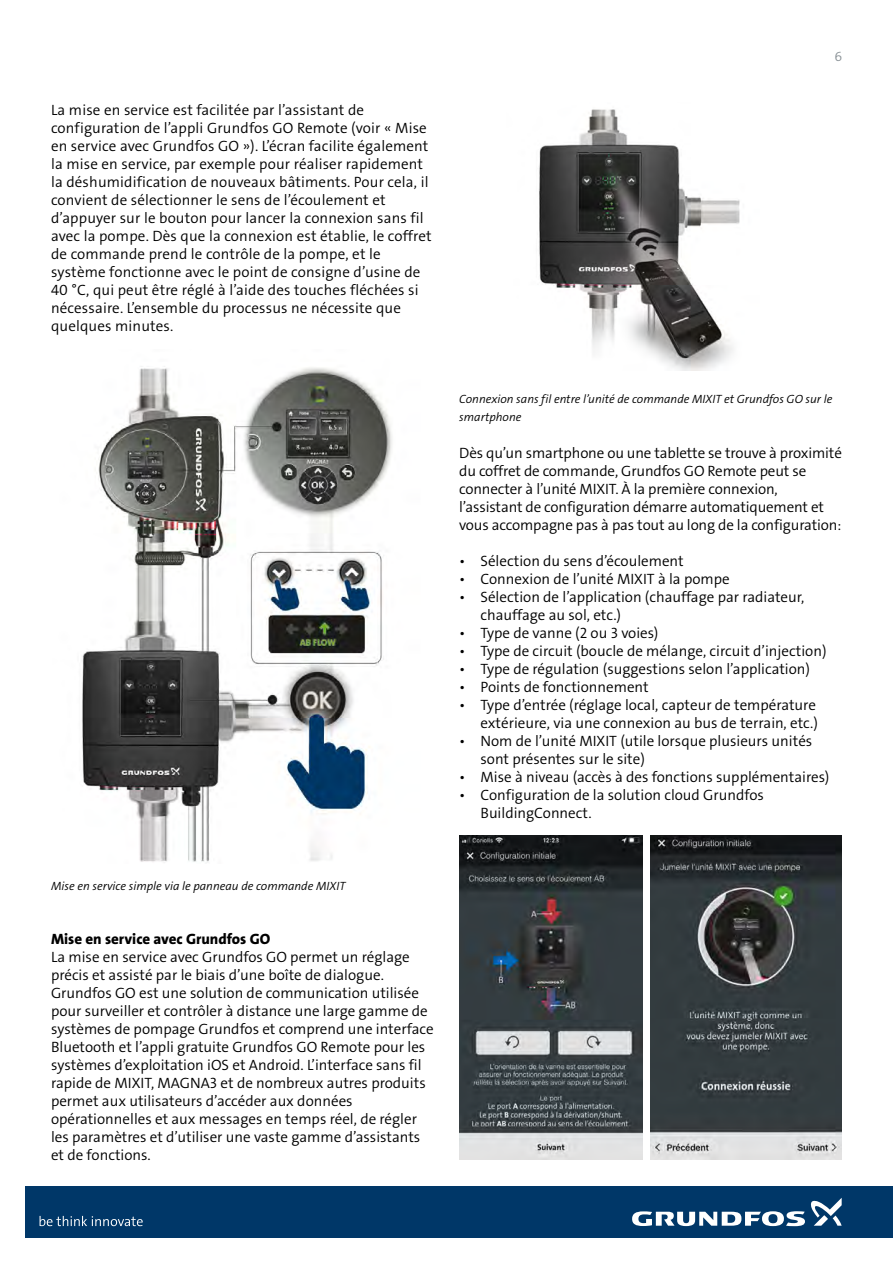
<style>
.page{position:relative;width:893px;height:1263px;background:#fff}
.page>*{position:absolute;margin:0;border:0;box-sizing:border-box;transform-origin:0 0}
.t1{font:15px/18px "Grundfos The Sans V2 OT 4 SL";color:#000}
.t2{font:15px "Grundfos The Sans V2 OT 8 XB";color:#000}
.t3{font:13.5px "Grundfos The Sans V2 OT 4 SL";color:#8a9297}
.t4{font:12px/18px "Grundfos The Sans V2 OT 4 SL Italic";color:#000}
</style>
<div class="page">
<img style="left:539px;top:109px;width:201px;height:261px">
<img style="left:459px;top:835px;width:183px;height:324px">
<img style="left:651px;top:835px;width:191px;height:324px">
<img style="left:82px;top:366px;width:310px;height:497px">
<div style="left:26px;top:1186px;width:867px;height:51px;background:#003768"></div>
<svg style="left:632px;top:1198px;width:210px;height:28px"></svg>
<svg style="left:40px;top:1216px;width:103px;height:10px"></svg>
<p class="t1" style="left:51px;top:101px;width:382px">La mise en service est facilitée par l’assistant de configuration de l’appli Grundfos GO Remote (voir « Mise en service avec Grundfos GO »). L’écran facilite également la mise en service, par exemple pour réaliser rapidement la déshumidification de nouveaux bâtiments. Pour cela, il convient de sélectionner le sens de l’écoulement et d’appuyer sur le bouton pour lancer la connexion sans fil avec la pompe. Dès que la connexion est établie, le coffret de commande prend le contrôle de la pompe, et le système fonctionne avec le point de consigne d’usine de 40 °C, qui peut être réglé à l’aide des touches fléchées si nécessaire. L’ensemble du processus ne nécessite que quelques minutes.</p>
<p class="t4" style="left:51px;top:876px;width:296px">Mise en service simple via le panneau de commande MIXIT</p>
<p class="t2" style="left:51px;top:929px;width:221px">Mise en service avec Grundfos GO</p>
<p class="t1" style="left:51px;top:947px;width:384px">La mise en service avec Grundfos GO permet un réglage précis et assisté par le biais d’une boîte de dialogue.<br>Grundfos GO est une solution de communication utilisée pour surveiller et contrôler à distance une large gamme de systèmes de pompage Grundfos et comprend une interface Bluetooth et l’appli gratuite Grundfos GO Remote pour les systèmes d’exploitation iOS et Android. L’interface sans fil rapide de MIXIT, MAGNA3 et de nombreux autres produits permet aux utilisateurs d’accéder aux données opérationnelles et aux messages en temps réel, de régler les paramètres et d’utiliser une vaste gamme d’assistants et de fonctions.</p>
<p class="t3" style="left:834px;top:48px;width:9px">6</p>
<p class="t4" style="left:459px;top:390px;width:375px">Connexion sans fil entre l’unité de commande MIXIT et Grundfos GO sur le smartphone</p>
<p class="t1" style="left:459px;top:443px;width:384px">Dès qu’un smartphone ou une tablette se trouve à proximité du coffret de commande, Grundfos GO Remote peut se connecter à l’unité MIXIT. À la première connexion, l’assistant de configuration démarre automatiquement et vous accompagne pas à pas tout au long de la configuration:</p>
<p class="t1" style="left:459px;top:551px;width:226px">• Sélection du sens d’écoulement</p>
<p class="t1" style="left:459px;top:569px;width:272px">• Connexion de l’unité MIXIT à la pompe</p>
<p class="t1" style="left:480px;top:587px;width:325px;text-indent:-21px">• Sélection de l’application (chauffage par radiateur, chauffage au sol, etc.)</p>
<p class="t1" style="left:459px;top:623px;width:201px">• Type de vanne (2 ou 3 voies)</p>
<p class="t1" style="left:459px;top:641px;width:369px">• Type de circuit (boucle de mélange, circuit d’injection)</p>
<p class="t1" style="left:459px;top:659px;width:352px">• Type de régulation (suggestions selon l’application)</p>
<p class="t1" style="left:459px;top:677px;width:191px">• Points de fonctionnement</p>
<p class="t1" style="left:459px;top:695px;width:360px;text-align:right">• Type d’entrée (réglage local, capteur de température extérieure, via une connexion au bus de terrain, etc.)</p>
<p class="t1" style="left:480px;top:731px;width:333px;text-indent:-21px">• Nom de l’unité MIXIT (utile lorsque plusieurs unités sont présentes sur le site)</p>
<p class="t1" style="left:459px;top:767px;width:372px">• Mise à niveau (accès à des fonctions supplémentaires)</p>
<p class="t1" style="left:480px;top:785px;width:285px;text-indent:-21px">• Configuration de la solution cloud Grundfos<br>BuildingConnect.</p>
</div>
